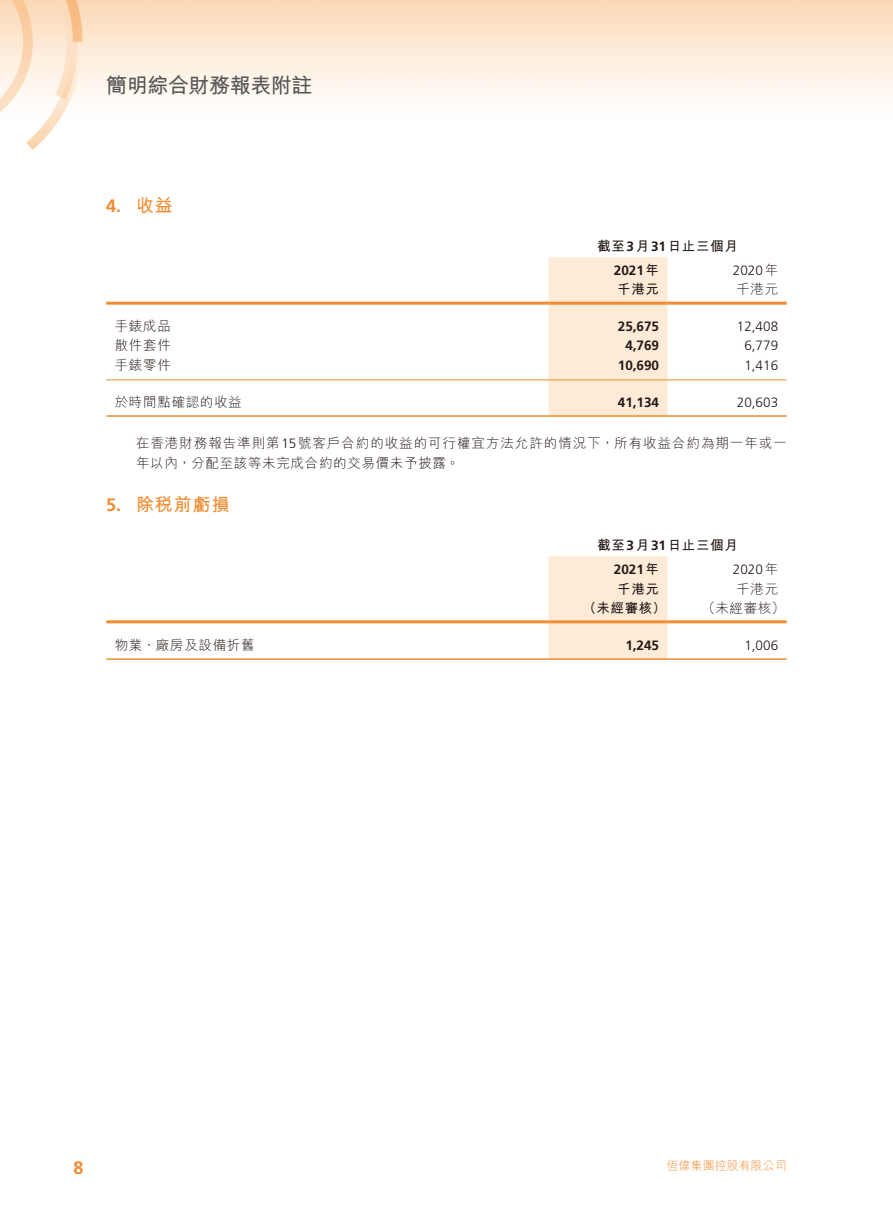
<style>
.page{position:relative;width:893px;height:1212px;background:#fff}
.page>*{position:absolute;margin:0;border:0;box-sizing:border-box;transform-origin:0 0}
.t1{font:700 21px "M Hei HK";letter-spacing:-.02em;color:#595857}
.t2{font:700 18px "M Hei HK";letter-spacing:.05em;color:#f18c31}
.t3{font:700 18px "Frutiger LT Std";color:#f18c31}
.t4{font:300 13.5px/19.5px "M Hei HK";letter-spacing:.07em;color:#231916}
.t5{font:300 13.5px "M Hei HK";letter-spacing:.05em;color:#231916}
.t6{font:700 13.5px "Frutiger LT Std";color:#231916}
.t7{font:300 13.5px "Frutiger LT Std";color:#231916}
.t8{font:700 13.5px "M Hei HK";letter-spacing:.05em;color:#231916}
.t9{font:300 12px "M Hei HK";color:#f18c31}
.s1{font-family:"M Hei HK"}
.s2{font-family:"Frutiger LT Std"}
</style>
<div class="page">
<img style="left:0;top:0;width:893px;height:658px">
<div style="left:549px;top:257px;width:119px;height:158px;background:#fdebd8"></div>
<hr style="left:106px;top:302px;width:443px;height:3px;background:#f18c31">
<hr style="left:549px;top:302px;width:119px;height:3px;background:#f18c31">
<hr style="left:668px;top:302px;width:119px;height:3px;background:#f18c31">
<hr style="left:106px;top:379px;width:443px;height:1px;background:#f18c31">
<hr style="left:549px;top:379px;width:119px;height:1px;background:#f18c31">
<hr style="left:668px;top:379px;width:119px;height:1px;background:#f18c31">
<hr style="left:106px;top:415px;width:443px;height:2px;background:#f18c31">
<hr style="left:549px;top:415px;width:119px;height:2px;background:#f18c31">
<hr style="left:668px;top:415px;width:119px;height:2px;background:#f18c31">
<div style="left:549px;top:556px;width:119px;height:102px;background:#fdebd8"></div>
<hr style="left:106px;top:620px;width:443px;height:3px;background:#f18c31">
<hr style="left:549px;top:620px;width:119px;height:3px;background:#f18c31">
<hr style="left:668px;top:620px;width:119px;height:3px;background:#f18c31">
<hr style="left:106px;top:658px;width:443px;height:2px;background:#f18c31">
<hr style="left:549px;top:658px;width:119px;height:2px;background:#f18c31">
<hr style="left:668px;top:658px;width:119px;height:2px;background:#f18c31">
<h1 class="t1" style="left:106px;top:70px;width:208px">簡明綜合財務報表附註</h1>
<h2 class="t3" style="left:106px;top:195px;width:68px">4. <span class="s1">收益</span></h2>
<p class="t8" style="left:597px;top:236px;width:142px">截至<span class="s2">3</span>月<span class="s2">31</span>日止三個月</p>
<p class="t6" style="left:614px;top:262px;width:47px">2021<span class="s1">年</span></p>
<p class="t7" style="left:733px;top:263px;width:47px">2020<span class="s1">年</span></p>
<p class="t8" style="left:617px;top:280px;width:43px">千港元</p>
<p class="t5" style="left:736px;top:283px;width:43px">千港元</p>
<p class="t5" style="left:115px;top:319px;width:58px">手錶成品</p>
<p class="t6" style="left:618px;top:318px;width:43px">25,675</p>
<p class="t7" style="left:737px;top:319px;width:43px">12,408</p>
<p class="t5" style="left:115px;top:339px;width:58px">散件套件</p>
<p class="t6" style="left:625px;top:338px;width:35px">4,769</p>
<p class="t7" style="left:744px;top:338px;width:35px">6,779</p>
<p class="t5" style="left:115px;top:358px;width:58px">手錶零件</p>
<p class="t6" style="left:618px;top:357px;width:43px">10,690</p>
<p class="t7" style="left:744px;top:358px;width:35px">1,416</p>
<p class="t5" style="left:115px;top:395px;width:128px">於時間點確認的收益</p>
<p class="t6" style="left:618px;top:394px;width:43px">41,134</p>
<p class="t7" style="left:737px;top:394px;width:43px">20,603</p>
<p class="t4" style="left:136px;top:433px;width:652px">在香港財務報告準則第<span class="s2">15</span>號客戶合約的收益的可行權宜方法允許的情況下，所有收益合約為期一年或一年以內，分配至該等未完成合約的交易價未予披露。</p>
<h2 class="t2" style="left:106px;top:491px;width:125px"><span class="s2">5.</span> 除稅前虧損</h2>
<p class="t8" style="left:597px;top:535px;width:142px">截至<span class="s2">3</span>月<span class="s2">31</span>日止三個月</p>
<p class="t6" style="left:614px;top:561px;width:47px">2021<span class="s1">年</span></p>
<p class="t7" style="left:733px;top:562px;width:47px">2020<span class="s1">年</span></p>
<p class="t8" style="left:617px;top:579px;width:43px">千港元</p>
<p class="t5" style="left:736px;top:582px;width:43px">千港元</p>
<p class="t8" style="left:583px;top:598px;width:85px">（未經審核）</p>
<p class="t5" style="left:702px;top:601px;width:85px">（未經審核）</p>
<p class="t5" style="left:115px;top:638px;width:141px">物業、廠房及設備折舊</p>
<p class="t6" style="left:625px;top:637px;width:35px">1,245</p>
<p class="t7" style="left:744px;top:637px;width:35px">1,006</p>
<h2 class="t3" style="left:73px;top:1157px;width:12px">8</h2>
<p class="t9" style="left:667px;top:1159px;width:122px">恆偉集團控股有限公司</p>
</div>
